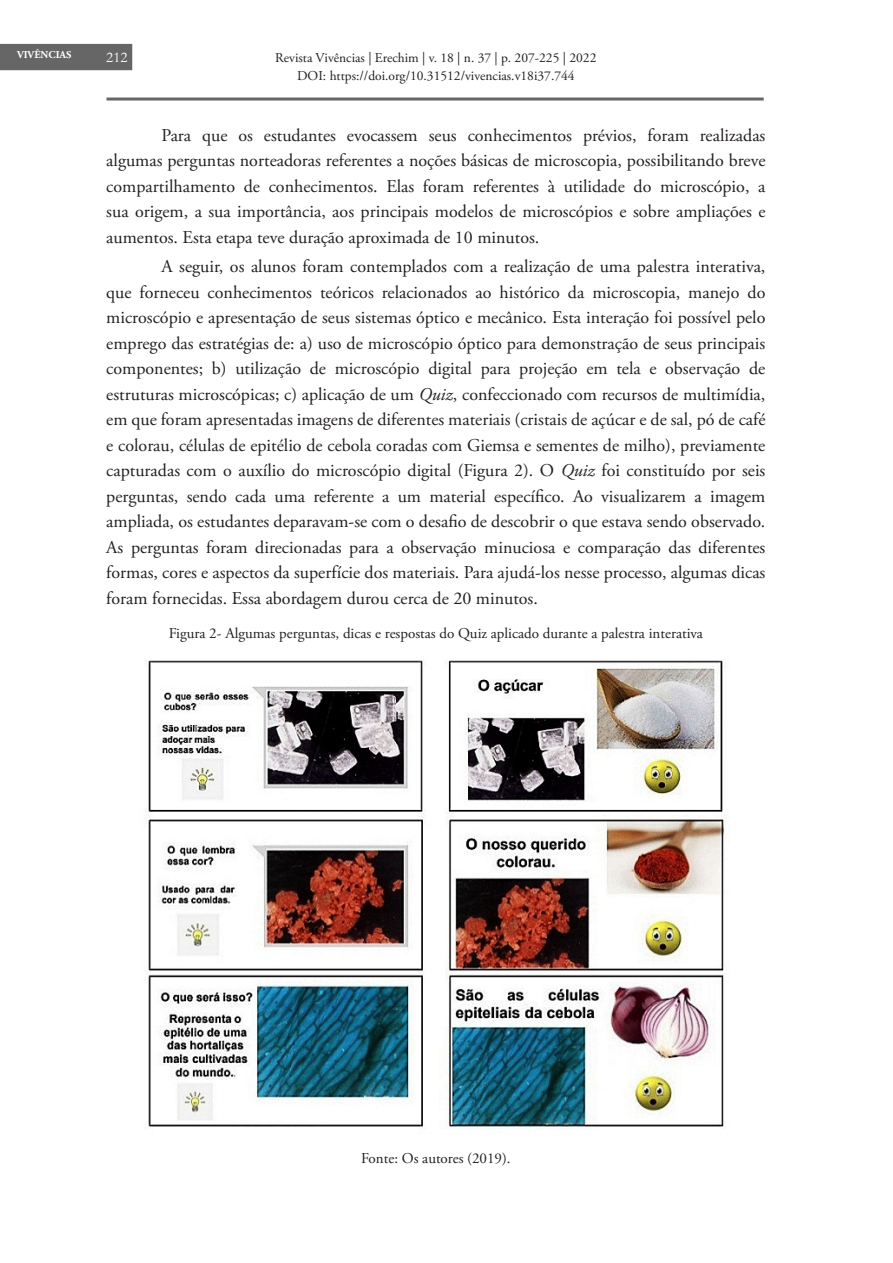
<style>
.page{position:relative;width:893px;height:1263px;background:#fff}
.page>*{position:absolute;margin:0;border:0;box-sizing:border-box;transform-origin:0 0}
.TEXTO_NORMAL{font:18px/25.5px "Adobe Garamond Pro";color:#231f20;text-align:justify}
.Tabela{font:15px "Adobe Garamond Pro";color:#231f20}
.t1{font:15px "Garamond";color:#fff}
.t2{font:13.5px/18px "Adobe Garamond Pro";color:#231f20;text-align:center}
.t3{font:700 10.5px "Adobe Garamond Pro";color:#fff}
.s1{font-style:italic}
</style>
<div class="page">
<div style="left:0;top:44px;width:132px;height:26px;background:#666"></div>
<hr style="left:107px;top:98px;width:657px;height:3px;background:#666">
<img style="left:146px;top:660px;width:581px;height:467px">
<p class="t3" style="left:17px;top:49px;width:56px">VIVÊNCIAS</p>
<p class="t2" style="left:275px;top:49px;width:323px">Revista Vivências | Erechim | v. 18 | n. 37 | p. 207-225 | 2022<br>DOI: https://doi.org/10.31512/vivencias.v18i37.744</p>
<p class="t1" style="left:106px;top:47px;width:23px">212</p>
<p class="TEXTO_NORMAL" style="left:106px;top:123px;width:661px;text-indent:55px">Para que os estudantes evocassem seus conhecimentos prévios, foram realizadas algumas perguntas norteadoras referentes a noções básicas de microscopia, possibilitando breve compartilhamento de conhecimentos. Elas foram referentes à utilidade do microscópio, a sua origem, a sua importância, aos principais modelos de microscópios e sobre ampliações e aumentos. Esta etapa teve duração aproximada de 10 minutos.</p>
<p class="TEXTO_NORMAL" style="left:106px;top:255px;width:661px;text-indent:55px">A seguir, os alunos foram contemplados com a realização de uma palestra interativa, que forneceu conhecimentos teóricos relacionados ao histórico da microscopia, manejo do microscópio e apresentação de seus sistemas óptico e mecânico. Esta interação foi possível pelo emprego das estratégias de: a) uso de microscópio óptico para demonstração de seus principais componentes; b) utilização de microscópio digital para projeção em tela e observação de estruturas microscópicas; c) aplicação de um <span class="s1">Quiz</span>, confeccionado com recursos de multimídia, em que foram apresentadas imagens de diferentes materiais (cristais de açúcar e de sal, pó de café e colorau, células de epitélio de cebola coradas com Giemsa e sementes de milho), previamente capturadas com o auxílio do microscópio digital (Figura 2). O <span class="s1">Quiz</span> foi constituído por seis perguntas, sendo cada uma referente a um material específico. Ao visualizarem a imagem ampliada, os estudantes deparavam-se com o desafio de descobrir o que estava sendo observado.<br>As perguntas foram direcionadas para a observação minuciosa e comparação das diferentes formas, cores e aspectos da superfície dos materiais. Para ajudá-los nesse processo, algumas dicas foram fornecidas. Essa abordagem durou cerca de 20 minutos.</p>
<p class="Tabela" style="left:169px;top:624px;width:536px">Figura 2- Algumas perguntas, dicas e respostas do Quiz aplicado durante a palestra interativa</p>
<p class="Tabela" style="left:361px;top:1149px;width:151px">Fonte: Os autores (2019).</p>
</div>
